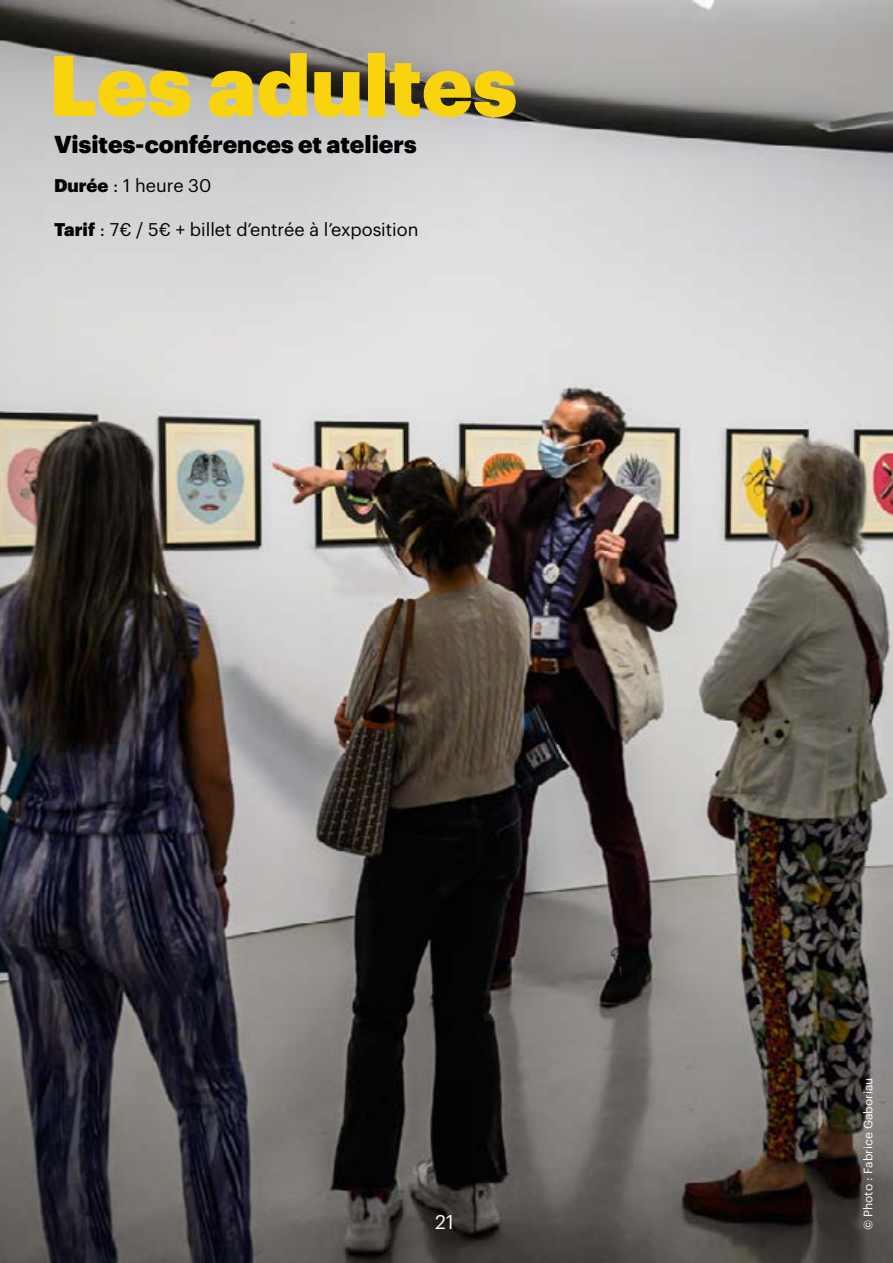
<style>
.page{position:relative;width:893px;height:1263px;background:#fff}
.page>*{position:absolute;margin:0;border:0;box-sizing:border-box;transform-origin:0 0}
.t1{font:900 84px "Graphik";color:#f8d30e}
.t2{font:900 24px "Graphik";color:#000}
.t3{font:19.5px "Graphik";color:#fff}
.t4{font:18px "Graphik";color:#000}
.t5{font:12px "Graphik";color:#fff}
.s1{font-weight:900}
</style>
<div class="page">
<img style="left:0;top:0;width:893px;height:1263px">
<h1 class="t1" style="left:49px;top:20px;width:470px">Les adultes</h1>
<h2 class="t2" style="left:54px;top:125px;width:364px">Visites-conférences et ateliers</h2>
<p class="t4" style="left:54px;top:172px;width:159px"><span class="s1">Durée</span> : 1 heure 30</p>
<p class="t4" style="left:54px;top:216px;width:366px"><span class="s1">Tarif</span> : 7€ / 5€ + billet d’entrée à l’exposition</p>
<p class="t3" style="left:435px;top:1207px;width:20px">21</p>
<p class="t5" style="left:859px;top:1230px;width:154px;rotate:-90deg">© Photo : Fabrice Gaboriau</p>
</div>
